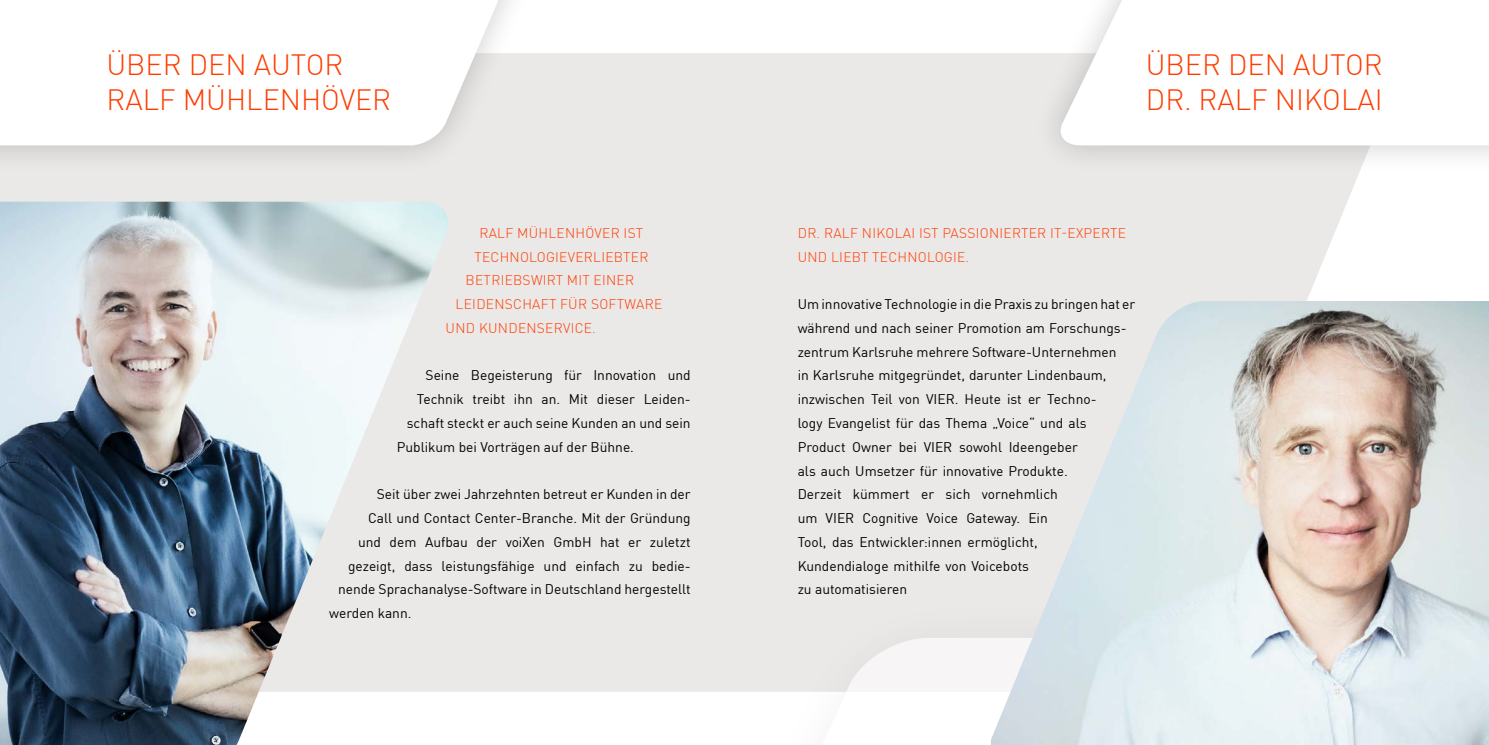
<style>
.page{position:relative;width:1489px;height:745px;background:#fff}
.page>*{position:absolute;margin:0;border:0;box-sizing:border-box;transform-origin:0 0}
.t1{font:300 28.75px/34.5px "DINOT";color:#ff3c00}
.t2{font:13.75px/23.8px "DINOT";color:#000}
.t3{font:300 13.75px/23.8px "DINOT";letter-spacing:.02em;color:#ff3c00}
</style>
<div class="page">
<div style="left:0;top:53px;width:1358px;height:638px;background:#ebe8e8"></div>
<div style="left:676px;top:601px;width:812px;height:143px;background:#ebe8e8"></div>
<svg style="left:676px;top:638px;width:314px;height:106px"></svg>
<img style="left:0;top:201px;width:453px;height:543px">
<div style="left:0;top:0;width:624px;height:176px;background:#000;opacity:.2"></div>
<svg style="left:0;top:0;width:600px;height:145px"></svg>
<img style="left:990px;top:301px;width:498px;height:443px">
<div style="left:1031px;top:0;width:457px;height:176px;background:#000;opacity:.2"></div>
<svg style="left:1056px;top:0;width:432px;height:145px"></svg>
<h1 class="t1" style="left:106px;top:45px;width:286px">ÜBER DEN AUTOR<br>RALF MÜHLENHÖVER</h1>
<p class="t3" style="left:479px;top:220px;width:165px">RALF MÜHLENHÖVER IST</p>
<p class="t3" style="left:474px;top:243px;width:175px">TECHNOLOGIEVERLIEBTER</p>
<p class="t3" style="left:465px;top:267px;width:170px">BETRIEBSWIRT MIT EINER</p>
<p class="t3" style="left:455px;top:291px;width:208px">LEIDENSCHAFT FÜR SOFTWARE</p>
<p class="t3" style="left:445px;top:315px;width:152px">UND KUNDENSERVICE.</p>
<p class="t2" style="left:425px;top:362px;width:266px">Seine Begeisterung für Innovation und</p>
<p class="t2" style="left:417px;top:386px;width:275px">Technik treibt ihn an. Mit dieser Leiden-</p>
<p class="t2" style="left:407px;top:409px;width:285px">schaft steckt er auch seine Kunden an und sein</p>
<p class="t2" style="left:397px;top:433px;width:239px">Publikum bei Vorträgen auf der Bühne.</p>
<p class="t2" style="left:377px;top:481px;width:315px">Seit über zwei Jahrzehnten betreut er Kunden in der</p>
<p class="t2" style="left:368px;top:504px;width:324px">Call und Contact Center-Branche. Mit der Gründung</p>
<p class="t2" style="left:358px;top:528px;width:334px">und dem Aufbau der voiXen GmbH hat er zuletzt</p>
<p class="t2" style="left:348px;top:552px;width:344px">gezeigt, dass leistungsfähige und einfach zu bedie-</p>
<p class="t2" style="left:338px;top:576px;width:354px">nende Sprachanalyse-Software in Deutschland hergestellt</p>
<p class="t2" style="left:329px;top:599px;width:84px">werden kann.</p>
<h1 class="t1" style="left:1145px;top:45px;width:238px">ÜBER DEN AUTOR<br>DR. RALF NIKOLAI</h1>
<p class="t3" style="left:797px;top:220px;width:330px">DR. RALF NIKOLAI IST PASSIONIERTER IT-EXPERTE<br>UND LIEBT TECHNOLOGIE.</p>
<p class="t2" style="left:797px;top:291px;width:339px">Um innovative Technologie in die Praxis zu bringen hat er während und nach seiner Promotion am Forschungs&shy;zentrum Karlsruhe mehrere Software-Unternehmen<br>in Karlsruhe mitgegründet, darunter Lindenbaum, inzwischen Teil von VIER. Heute ist er Techno-<br>logy Evangelist für das Thema „Voice“ und als Product Owner bei VIER sowohl Ideengeber<br>als auch Umsetzer für innovative Produkte.<br>Derzeit kümmert er sich vornehmlich<br>um VIER Cognitive Voice Gateway. Ein<br>Tool, das Entwickler:innen ermöglicht,<br>Kundendialoge mithilfe von Voicebots<br>zu automatisieren</p>
</div>
